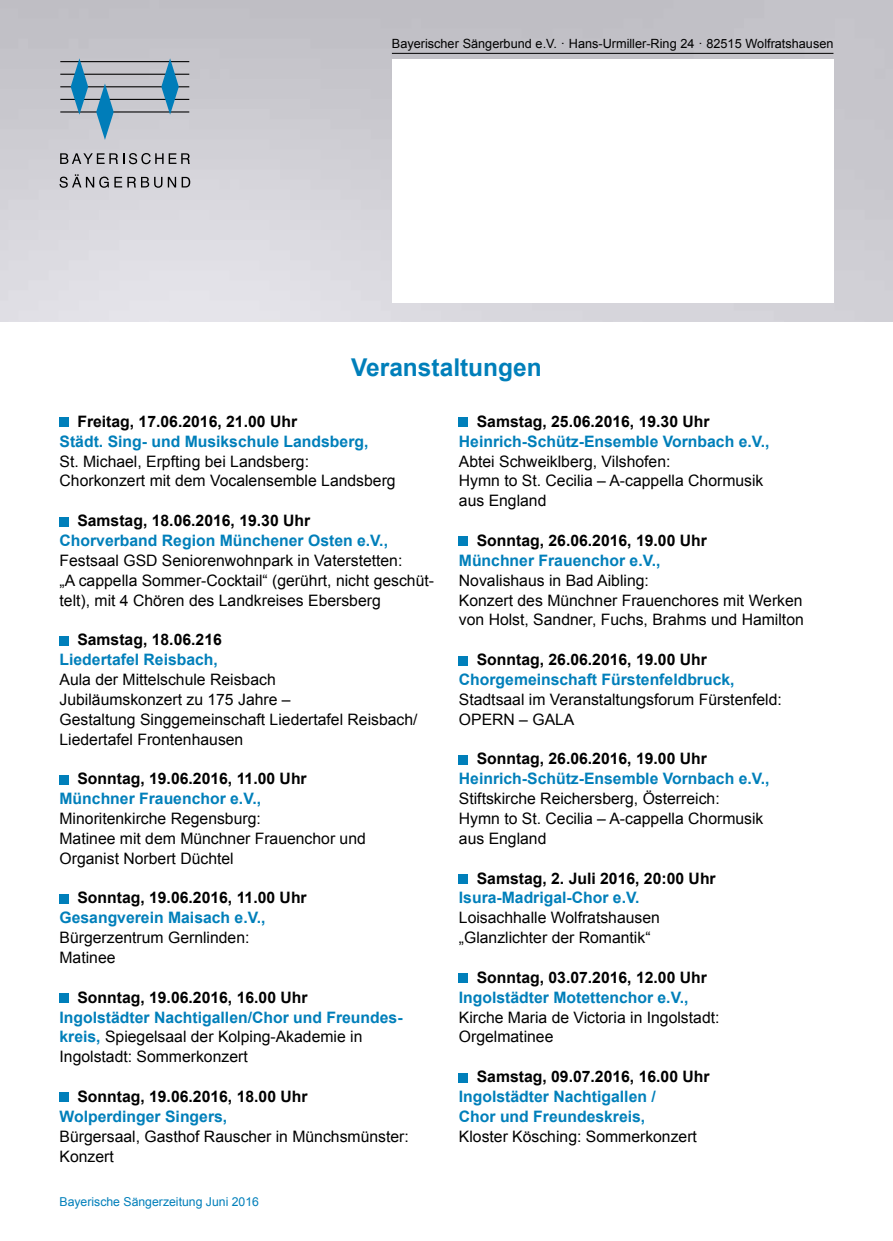
<style>
.page{position:relative;width:893px;height:1241px;background:#fff}
.page>*{position:absolute;margin:0;border:0;box-sizing:border-box;transform-origin:0 0}
.t1{font:700 24.5px "Arial";color:#007fba}
.t2{font:15.75px/19.8px "Arial";color:#000}
.t3{font:700 15.75px/19.8px "Arial";color:#007fba}
.t4{font:700 15.75px "Arial";color:#000}
.t5{font:12.6px "Arial";color:#000}
.t6{font:12.25px "Arial";color:#007fba}
.s1{font-weight:700;color:#007fba}
</style>
<div class="page">
<img style="left:0;top:0;width:893px;height:321px">
<div style="left:392px;top:60px;width:441px;height:243px;background:#fff"></div>
<svg style="left:60px;top:153px;width:130px;height:11px"></svg>
<svg style="left:60px;top:174px;width:102px;height:14px"></svg>
<svg style="left:168px;top:177px;width:8px;height:10px"></svg>
<svg style="left:182px;top:177px;width:8px;height:10px"></svg>
<hr style="left:60px;top:74px;width:129px;height:1px;background:#000">
<hr style="left:60px;top:86px;width:129px;height:1px;background:#000">
<hr style="left:60px;top:99px;width:129px;height:1px;background:#000">
<hr style="left:60px;top:111px;width:129px;height:1px;background:#000">
<hr style="left:60px;top:61px;width:129px;height:1px;background:#000">
<svg style="left:96px;top:83px;width:18px;height:57px"></svg>
<svg style="left:161px;top:58px;width:18px;height:57px"></svg>
<svg style="left:71px;top:58px;width:17px;height:57px"></svg>
<hr style="left:392px;top:53px;width:441px;height:1px;background:#000">
<div style="left:60px;top:418px;width:9px;height:9px;background:#007fba"></div>
<div style="left:60px;top:517px;width:9px;height:9px;background:#007fba"></div>
<div style="left:60px;top:636px;width:9px;height:9px;background:#007fba"></div>
<div style="left:60px;top:775px;width:9px;height:9px;background:#007fba"></div>
<div style="left:60px;top:894px;width:9px;height:9px;background:#007fba"></div>
<div style="left:60px;top:993px;width:9px;height:9px;background:#007fba"></div>
<div style="left:60px;top:1092px;width:9px;height:9px;background:#007fba"></div>
<div style="left:459px;top:418px;width:9px;height:9px;background:#007fba"></div>
<div style="left:459px;top:537px;width:9px;height:9px;background:#007fba"></div>
<div style="left:459px;top:656px;width:9px;height:9px;background:#007fba"></div>
<div style="left:459px;top:755px;width:9px;height:9px;background:#007fba"></div>
<div style="left:459px;top:874px;width:9px;height:9px;background:#007fba"></div>
<div style="left:459px;top:973px;width:9px;height:9px;background:#007fba"></div>
<div style="left:459px;top:1072px;width:9px;height:9px;background:#007fba"></div>
<p class="t5" style="left:392px;top:35px;width:443px">Bayerischer Sängerbund e.V. · Hans-Urmiller-Ring 24 · 82515 Wolfratshausen</p>
<h1 class="t1" style="left:351px;top:351px;width:192px">Veranstaltungen</h1>
<p class="t4" style="left:77px;top:411px;width:221px">Freitag, 17.06.2016, 21.00 Uhr</p>
<p class="t3" style="left:60px;top:432px;width:310px">Städt. Sing- und Musikschule Landsberg,</p>
<p class="t2" style="left:60px;top:451px;width:338px">St. Michael, Erpfting bei Landsberg:<br>Chorkonzert mit dem Vocalensemble Landsberg</p>
<p class="t4" style="left:77px;top:510px;width:234px">Samstag, 18.06.2016, 19.30 Uhr</p>
<p class="t3" style="left:60px;top:531px;width:330px">Chorverband Region Münchener Osten e.V.,</p>
<p class="t2" style="left:60px;top:550px;width:376px">Festsaal GSD Seniorenwohnpark in Vaterstetten:<br>„A cappella Sommer-Cocktail“ (gerührt, nicht geschüt&shy;telt), mit 4 Chören des Landkreises Ebersberg</p>
<p class="t4" style="left:77px;top:629px;width:146px">Samstag, 18.06.216</p>
<p class="t3" style="left:60px;top:650px;width:160px">Liedertafel Reisbach,</p>
<p class="t2" style="left:60px;top:669px;width:360px">Aula der Mittelschule Reisbach<br>Jubiläumskonzert zu 175 Jahre –<br>Gestaltung Singgemeinschaft Liedertafel Reisbach/ Liedertafel Frontenhausen</p>
<p class="t4" style="left:77px;top:768px;width:231px">Sonntag, 19.06.2016, 11.00 Uhr</p>
<p class="t3" style="left:60px;top:789px;width:203px">Münchner Frauenchor e.V.,</p>
<p class="t2" style="left:60px;top:808px;width:308px">Minoritenkirche Regensburg:<br>Matinee mit dem Münchner Frauenchor und<br>Organist Norbert Düchtel</p>
<p class="t4" style="left:77px;top:887px;width:231px">Sonntag, 19.06.2016, 11.00 Uhr</p>
<p class="t3" style="left:60px;top:908px;width:208px">Gesangverein Maisach e.V.,</p>
<p class="t2" style="left:60px;top:927px;width:191px">Bürgerzentrum Gernlinden:<br>Matinee</p>
<p class="t4" style="left:77px;top:986px;width:232px">Sonntag, 19.06.2016, 16.00 Uhr</p>
<p class="t2" style="left:60px;top:1007px;width:345px"><span class="s1">Ingolstädter Nachtigallen/Chor und Freundes&shy;kreis,</span> Spiegelsaal der Kolping-Akademie in<br>Ingolstadt: Sommerkonzert</p>
<p class="t4" style="left:77px;top:1085px;width:232px">Sonntag, 19.06.2016, 18.00 Uhr</p>
<p class="t3" style="left:60px;top:1106px;width:169px">Wolperdinger Singers,</p>
<p class="t2" style="left:60px;top:1126px;width:351px">Bürgersaal, Gasthof Rauscher in Münchsmünster:<br>Konzert</p>
<p class="t6" style="left:60px;top:1193px;width:201px">Bayerische Sängerzeitung Juni 2016</p>
<p class="t4" style="left:477px;top:411px;width:234px">Samstag, 25.06.2016, 19.30 Uhr</p>
<p class="t3" style="left:459px;top:432px;width:312px">Heinrich-Schütz-Ensemble Vornbach e.V.,</p>
<p class="t2" style="left:459px;top:451px;width:306px">Abtei Schweiklberg, Vilshofen:<br>Hymn to St. Cecilia – A-cappella Chormusik aus England</p>
<p class="t4" style="left:477px;top:530px;width:232px">Sonntag, 26.06.2016, 19.00 Uhr</p>
<p class="t3" style="left:459px;top:551px;width:203px">Münchner Frauenchor e.V.,</p>
<p class="t2" style="left:459px;top:570px;width:346px">Novalishaus in Bad Aibling:<br>Konzert des Münchner Frauenchores mit Werken von Holst, Sandner, Fuchs, Brahms und Hamilton</p>
<p class="t4" style="left:477px;top:649px;width:232px">Sonntag, 26.06.2016, 19.00 Uhr</p>
<p class="t3" style="left:459px;top:670px;width:277px">Chorgemeinschaft Fürstenfeldbruck,</p>
<p class="t2" style="left:459px;top:689px;width:325px">Stadtsaal im Veranstaltungsforum Fürstenfeld:<br>OPERN – GALA</p>
<p class="t4" style="left:477px;top:748px;width:232px">Sonntag, 26.06.2016, 19.00 Uhr</p>
<p class="t3" style="left:459px;top:769px;width:312px">Heinrich-Schütz-Ensemble Vornbach e.V.,</p>
<p class="t2" style="left:459px;top:788px;width:306px">Stiftskirche Reichersberg, Österreich:<br>Hymn to St. Cecilia – A-cappella Chormusik aus England</p>
<p class="t4" style="left:477px;top:867px;width:240px">Samstag, 2. Juli 2016, 20:00 Uhr</p>
<p class="t3" style="left:459px;top:888px;width:182px">Isura-Madrigal-Chor e.V.</p>
<p class="t2" style="left:459px;top:907px;width:203px">Loisachhalle Wolfratshausen „Glanzlichter der Romantik“</p>
<p class="t4" style="left:477px;top:966px;width:232px">Sonntag, 03.07.2016, 12.00 Uhr</p>
<p class="t3" style="left:459px;top:987px;width:231px">Ingolstädter Motettenchor e.V.,</p>
<p class="t2" style="left:459px;top:1007px;width:262px">Kirche Maria de Victoria in Ingolstadt:<br>Orgelmatinee</p>
<p class="t4" style="left:477px;top:1065px;width:234px">Samstag, 09.07.2016, 16.00 Uhr</p>
<p class="t3" style="left:459px;top:1086px;width:198px">Ingolstädter Nachtigallen /<br>Chor und Freundeskreis,</p>
<p class="t2" style="left:459px;top:1126px;width:240px">Kloster Kösching: Sommerkonzert</p>
</div>
